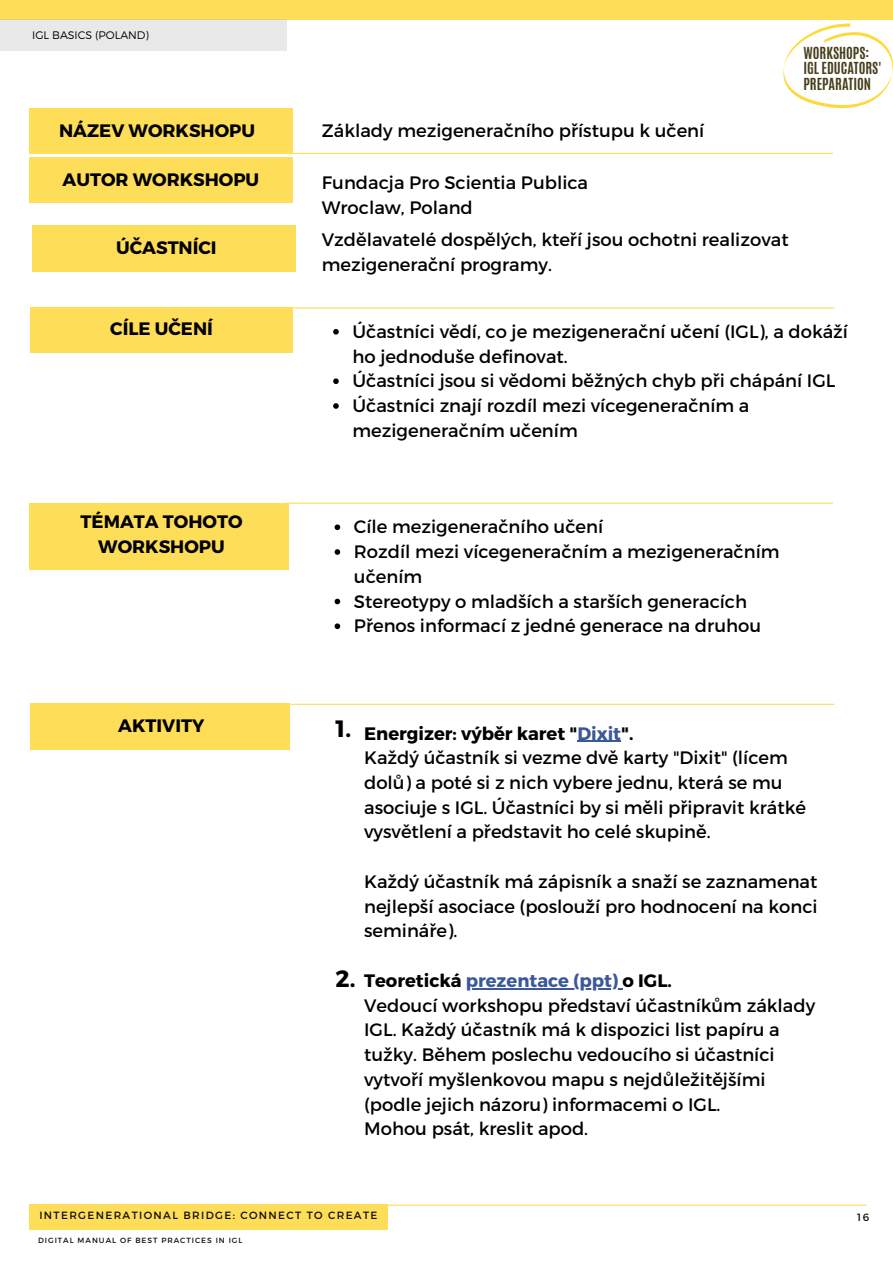
<style>
.page{position:relative;width:893px;height:1264px;background:#fff}
.page>*{position:absolute;margin:0;border:0;box-sizing:border-box;transform-origin:0 0}
.t1{font:700 23.55px "Montserrat";color:#000}
.t2{font:18px/24.8px "Montserrat";color:#000}
.t3{font:700 18px/24.8px "Montserrat";color:#000;text-align:center}
.t4{font:700 13.8px/15.8px "Antonio";color:#463e1b}
.t5{font:300 10.95px "Montserrat";color:#000}
.t6{font:10.5px "Montserrat";letter-spacing:.13em;color:#0e0d07}
.t7{font:7.5px "Montserrat";letter-spacing:.13em;color:#0e0d07}
.s1{font-weight:700}
.s2{font-weight:700;color:#3b5998}
</style>
<div class="page">
<div style="left:0;top:0;width:892px;height:20px;background:#fedd59"></div>
<div style="left:29px;top:1204px;width:359px;height:25px;background:#fedd59"></div>
<hr style="left:379px;top:1204px;width:487px;height:1px;background:#fedd59">
<svg style="left:333px;top:329px;width:6px;height:5px"></svg>
<svg style="left:333px;top:378px;width:6px;height:6px"></svg>
<svg style="left:333px;top:403px;width:6px;height:6px"></svg>
<div style="left:29px;top:502px;width:259px;height:67px;background:#fedd59"></div>
<hr style="left:291px;top:153px;width:541px;height:1px;background:#fedd59">
<div style="left:29px;top:108px;width:263px;height:46px;background:#fedd59"></div>
<div style="left:29px;top:157px;width:263px;height:46px;background:#fedd59"></div>
<div style="left:31px;top:307px;width:261px;height:46px;background:#fedd59"></div>
<svg style="left:334px;top:524px;width:6px;height:6px"></svg>
<svg style="left:334px;top:549px;width:6px;height:6px"></svg>
<svg style="left:334px;top:598px;width:6px;height:6px"></svg>
<svg style="left:334px;top:623px;width:6px;height:6px"></svg>
<div style="left:31px;top:703px;width:259px;height:46px;background:#fedd59"></div>
<hr style="left:577px;top:740px;width:44px;height:1px;background:#3b5998">
<hr style="left:466px;top:988px;width:156px;height:1px;background:#3b5998">
<hr style="left:270px;top:703px;width:564px;height:2px;background:#fedd59">
<hr style="left:289px;top:307px;width:544px;height:1px;background:#fedd59">
<hr style="left:286px;top:502px;width:546px;height:2px;background:#fedd59">
<div style="left:0;top:20px;width:286px;height:31px;background:#e9e9e9"></div>
<svg style="left:783px;top:23px;width:109px;height:86px"></svg>
<div style="left:32px;top:225px;width:263px;height:46px;background:#fedd59"></div>
<p class="t5" style="left:32px;top:28px;width:118px">IGL BASICS (POLAND)</p>
<p class="t3" style="left:59px;top:117px;width:197px">NÁZEV WORKSHOPU</p>
<p class="t2" style="left:322px;top:117px;width:384px">Základy mezigeneračního přístupu k učení</p>
<p class="t3" style="left:63px;top:166px;width:198px">AUTOR WORKSHOPU</p>
<p class="t2" style="left:322px;top:170px;width:268px">Fundacja Pro Scientia Publica<br>Wroclaw, Poland</p>
<p class="t3" style="left:116px;top:234px;width:102px">ÚČASTNÍCI</p>
<p class="t2" style="left:322px;top:226px;width:468px">Vzdělavatelé dospělých, kteří jsou ochotni realizovat mezigenerační programy.</p>
<p class="t4" style="left:803px;top:45px;width:79px">WORKSHOPS:<br>IGL EDUCATORS'<br>PREPARATION</p>
<p class="t3" style="left:110px;top:316px;width:104px">CÍLE UČENÍ</p>
<p class="t3" style="left:81px;top:508px;width:163px">TÉMATA TOHOTO<br>WORKSHOPU</p>
<p class="t2" style="left:352px;top:318px;width:497px">Účastníci vědí, co je mezigenerační učení (IGL), a dokáží ho jednoduše definovat.<br>Účastníci jsou si vědomi běžných chyb při chápání IGL Účastníci znají rozdíl mezi vícegeneračním a mezigeneračním učením</p>
<p class="t2" style="left:354px;top:514px;width:427px">Cíle mezigeneračního učení<br>Rozdíl mezi vícegeneračním a mezigeneračním učením<br>Stereotypy o mladších a starších generacích Přenos informací z jedné generace na druhou</p>
<p class="t3" style="left:118px;top:712px;width:88px">AKTIVITY</p>
<p class="t2" style="left:364px;top:719px;width:443px"><span class="s1">Energizer: výběr karet "</span><span class="s2">Dixit</span><span class="s1">".<br></span>Každý účastník si vezme dvě karty "Dixit" (lícem dolů) a poté si z nich vybere jednu, která se mu asociuje s IGL. Účastníci by si měli připravit krátké vysvětlení a představit ho celé skupině.</p>
<p class="t2" style="left:364px;top:868px;width:455px;text-align:justify">Každý účastník má zápisník a snaží se zaznamenat nejlepší asociace (poslouží pro hodnocení na konci semináře).</p>
<p class="t2" style="left:364px;top:967px;width:452px"><span class="s1">Teoretická</span> <span class="s2">prezentace (ppt)</span> <span class="s1">o IGL.<br></span>Vedoucí workshopu představí účastníkům základy IGL. Každý účastník má k dispozici list papíru a tužky. Během poslechu vedoucího si účastníci vytvoří myšlenkovou mapu s nejdůležitějšími (podle jejich názoru) informacemi o IGL.<br>Mohou psát, kreslit apod.</p>
<h1 class="t1" style="left:335px;top:713px;width:17px">1.</h1>
<h1 class="t1" style="left:335px;top:963px;width:21px">2.</h1>
<p class="t6" style="left:39px;top:1208px;width:339px">INTERGENERATIONAL BRIDGE: CONNECT TO CREATE</p>
<p class="t7" style="left:38px;top:1235px;width:206px">DIGITAL MANUAL OF BEST PRACTICES IN IGL</p>
<p class="t6" style="left:857px;top:1210px;width:13px">16</p>
</div>
